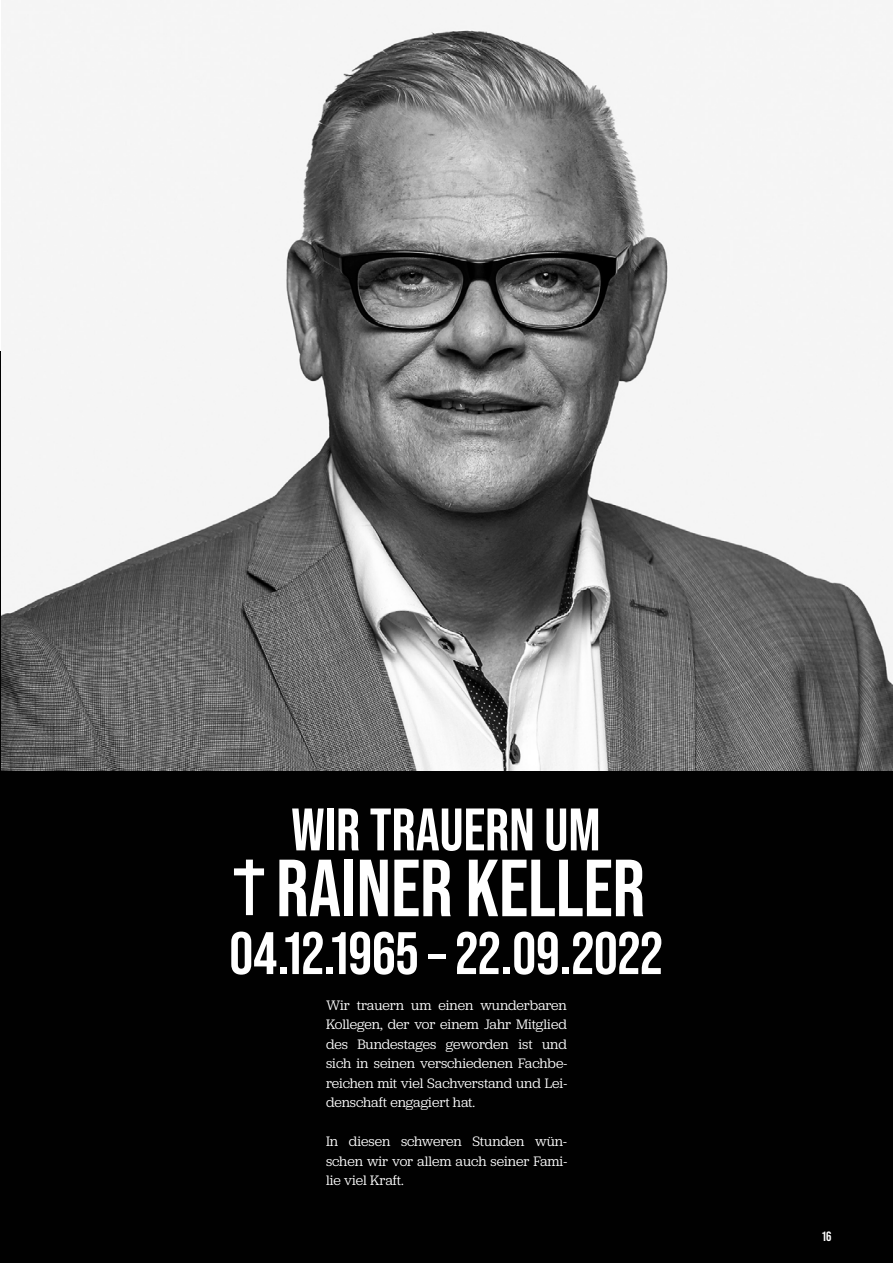
<style>
.page{position:relative;width:893px;height:1263px;background:#fff}
.page>*{position:absolute;margin:0;border:0;box-sizing:border-box;transform-origin:0 0}
.t1{font:700 80.85px "Bebas Neue Pro";color:#fff}
.t2{font:700 59.85px "Bebas Neue Pro";color:#fff}
.t3{font:14.25px/19.5px "Jubilat";color:#fff;text-align:justify}
.t4{font:700 13.5px "Bebas Neue Pro";color:#fff}
.s1{color:#010101}
</style>
<div class="page">
<div style="left:0;top:352px;width:893px;height:911px;background:#010101"></div>
<img style="left:2px;top:0;width:890px;height:770px">
<div style="left:246px;top:860px;width:7px;height:55px;background:#fff"></div>
<div style="left:234px;top:868px;width:30px;height:7px;background:#fff"></div>
<h2 class="t2" style="left:291px;top:795px;width:311px">WIR TRAUERN UM</h2>
<h1 class="t1" style="left:247px;top:842px;width:400px"><span class="s1">T</span>RAINER KELLER</h1>
<h2 class="t2" style="left:229px;top:919px;width:435px">04.12.1965 – 22.09.2022</h2>
<p class="t3" style="left:326px;top:995px;width:242px">Wir trauern um einen wunderbaren Kollegen, der vor einem Jahr Mitglied des Bundestages geworden ist und sich in seinen verschiedenen Fachbe&shy;reichen mit viel Sachverstand und Lei&shy;denschaft engagiert hat.</p>
<p class="t3" style="left:326px;top:1131px;width:242px">In diesen schweren Stunden wün&shy;schen wir vor allem auch seiner Fami&shy;lie viel Kraft.</p>
<p class="t4" style="left:822px;top:1228px;width:11px">16</p>
</div>
